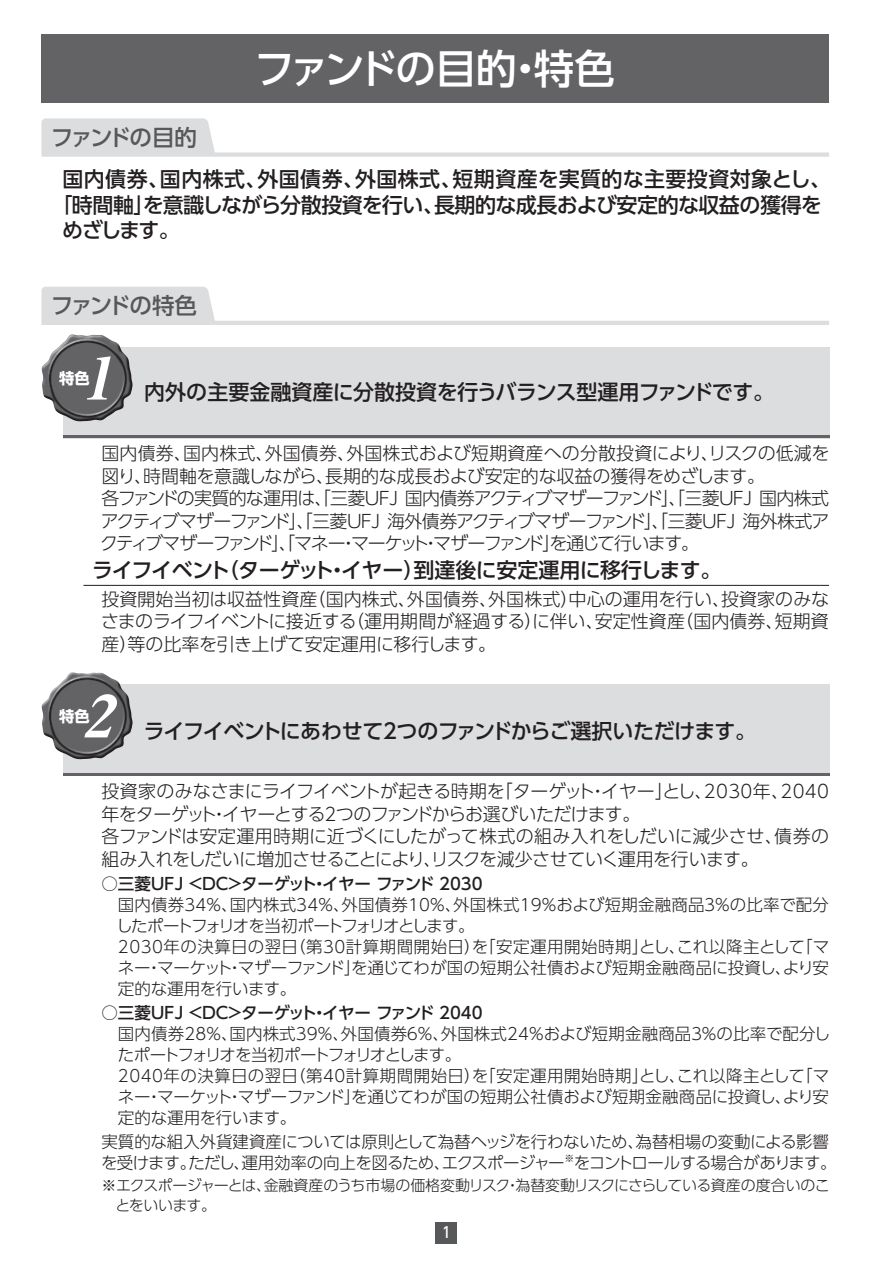
<style>
.page{position:relative;width:893px;height:1263px;background:#fff}
.page>*{position:absolute;margin:0;border:0;box-sizing:border-box;transform-origin:0 0}
.t1{font:italic 58.5px "Midashi Min Pr 5 MA31";color:#fff;scale:1.04 1}
.t2{font:500 40.5px "UD Shin Go Pro";letter-spacing:-.06em;color:#fff}
.t3{font:500 22.5px "UD Shin Go Pro";letter-spacing:-.095em;color:#57585a}
.t4{font:500 21px "UD Shin Go Pro";letter-spacing:-.025em;color:#231f20}
.t5{font:500 21px "UD Shin Go Pro";letter-spacing:.02em;color:#231f20}
.t6{font:500 21px "UD Shin Go Pro";letter-spacing:-.045em;color:#231f20}
.t7{font:300 18px/22.5px "UD Shin Go Pro";letter-spacing:-.035em;color:#231f20;text-align:justify}
.t8{font:300 18px/22.5px "UD Shin Go Pro";letter-spacing:-.055em;color:#231f20}
.t9{font:300 16.5px/21px "UD Shin Go Pro";letter-spacing:-.005em;color:#231f20}
.t10{font:300 16.5px/21px "UD Shin Go Pro";letter-spacing:-.03em;color:#231f20}
.t11{font:500 16.5px "UD Shin Go Pro";letter-spacing:-.09em;color:#231f20}
.t12{font:700 15.3px "UD Shin Go Pro";color:#fff}
.t13{font:300 15px/19.5px "UD Shin Go Pro";letter-spacing:-.04em;color:#231f20}
.t14{font:500 15px "UD Shin Go Pro";color:#fff;scale:.9 1}
</style>
<div class="page">
<div style="left:436px;top:1222px;width:21px;height:21px;background:#57585a"></div>
<div style="left:41px;top:35px;width:788px;height:68px;background:#636366"></div>
<svg style="left:41px;top:118px;width:788px;height:39px"></svg>
<svg style="left:41px;top:287px;width:788px;height:38px"></svg>
<div style="left:63px;top:347px;width:766px;height:91px;background:#dcdddf"></div>
<hr style="left:63px;top:435px;width:766px;height:3px;background:#636366">
<img style="left:41px;top:334px;width:92px;height:88px">
<hr style="left:83px;top:585px;width:746px;height:1px;background:#231f20">
<div style="left:63px;top:685px;width:766px;height:91px;background:#dcdddf"></div>
<hr style="left:63px;top:773px;width:766px;height:3px;background:#636366">
<img style="left:41px;top:672px;width:92px;height:88px">
<h2 class="t2" style="left:254px;top:36px;width:362px">ファンドの目的・特色</h2>
<h3 class="t3" style="left:51px;top:119px;width:147px">ファンドの目的</h3>
<p class="t5" style="left:62px;top:162px;width:770px">国内債券、国内株式、外国債券、外国株式、短期資産を実質的な主要投資対象とし、</p>
<p class="t4" style="left:51px;top:188px;width:772px">「時間軸」を意識しながら分散投資を行い、長期的な成長および安定的な収益の獲得を</p>
<p class="t4" style="left:62px;top:213px;width:119px">めざします。</p>
<h3 class="t3" style="left:51px;top:288px;width:148px">ファンドの特色</h3>
<h1 class="t1" style="left:82px;top:333px;width:49px">1</h1>
<p class="t12" style="left:59px;top:366px;width:32px">特色</p>
<p class="t4" style="left:144px;top:375px;width:631px">内外の主要金融資産に分散投資を行うバランス型運用ファンドです。</p>
<p class="t8" style="left:100px;top:441px;width:731px">国内債券、国内株式、外国債券、外国株式および短期資産への分散投資により、リスクの低減を図り、時間軸を意識しながら、長期的な成長および安定的な収益の獲得をめざします。<br>各ファンドの実質的な運用は、「三菱ＵＦＪ 国内債券アクティブマザーファンド」、「三菱ＵＦＪ 国内株式アクティブマザーファンド」、「三菱ＵＦＪ 海外債券アクティブマザーファンド」、「三菱ＵＦＪ 海外株式アクティブマザーファンド」、「マネー・マーケット・マザーファンド」を通じて行います。</p>
<p class="t4" style="left:92px;top:553px;width:631px">ライフイベント（ターゲット・イヤー）到達後に安定運用に移行します。</p>
<p class="t7" style="left:101px;top:587px;width:730px">投資開始当初は収益性資産（国内株式、外国債券、外国株式）中心の運用を行い、投資家のみなさまのライフイベントに接近する（運用期間が経過する）に伴い、安定性資産（国内債券、短期資産）等の比率を引き上げて安定運用に移行します。</p>
<h1 class="t1" style="left:82px;top:670px;width:49px">2</h1>
<p class="t12" style="left:59px;top:704px;width:32px">特色</p>
<p class="t6" style="left:144px;top:714px;width:614px">ライフイベントにあわせて２つのファンドからご選択いただけます。</p>
<p class="t7" style="left:101px;top:779px;width:729px;text-align:left">投資家のみなさまにライフイベントが起きる時期を「ターゲット・イヤー」とし、2030年、2040年をターゲット・イヤーとする２つのファンドからお選びいただけます。<br>各ファンドは安定運用時期に近づくにしたがって株式の組み入れをしだいに減少させ、債券の組み入れをしだいに増加させることにより、リスクを減少させていく運用を行います。</p>
<p class="t11" style="left:101px;top:870px;width:383px">○三菱ＵＦＪ ＜ＤＣ＞ターゲット・イヤー ファンド 2030</p>
<p class="t9" style="left:116px;top:893px;width:715px">国内債券34％、国内株式34％、外国債券10％、外国株式19％および短期金融商品３％の比率で配分したポートフォリオを当初ポートフォリオとします。<br>2030年の決算日の翌日（第30計算期間開始日）を「安定運用開始時期」とし、これ以降主として「マネー・マーケット・マザーファンド」を通じてわが国の短期公社債および短期金融商品に投資し、より安定的な運用を行います。</p>
<p class="t11" style="left:101px;top:999px;width:383px">○三菱ＵＦＪ ＜ＤＣ＞ターゲット・イヤー ファンド 2040</p>
<p class="t9" style="left:118px;top:1022px;width:714px">国内債券28％、国内株式39％、外国債券６％、外国株式24％および短期金融商品３％の比率で配分したポートフォリオを当初ポートフォリオとします。<br>2040年の決算日の翌日（第40計算期間開始日）を「安定運用開始時期」とし、これ以降主として「マネー・マーケット・マザーファンド」を通じてわが国の短期公社債および短期金融商品に投資し、より安定的な運用を行います。</p>
<p class="t10" style="left:101px;top:1130px;width:737px">実質的な組入外貨建資産については原則として為替ヘッジを行わないため、為替相場の変動による影響を受けます。ただし、運用効率の向上を図るため、エクスポージャー<sup>※</sup>をコントロールする場合があります。</p>
<p class="t13" style="left:116px;top:1175px;width:716px;text-indent:-14px">※エクスポージャーとは、金融資産のうち市場の価格変動リスク・為替変動リスクにさらしている資産の度合いのことをいいます。</p>
<p class="t14" style="left:442px;top:1220px;width:11px">1</p>
</div>
